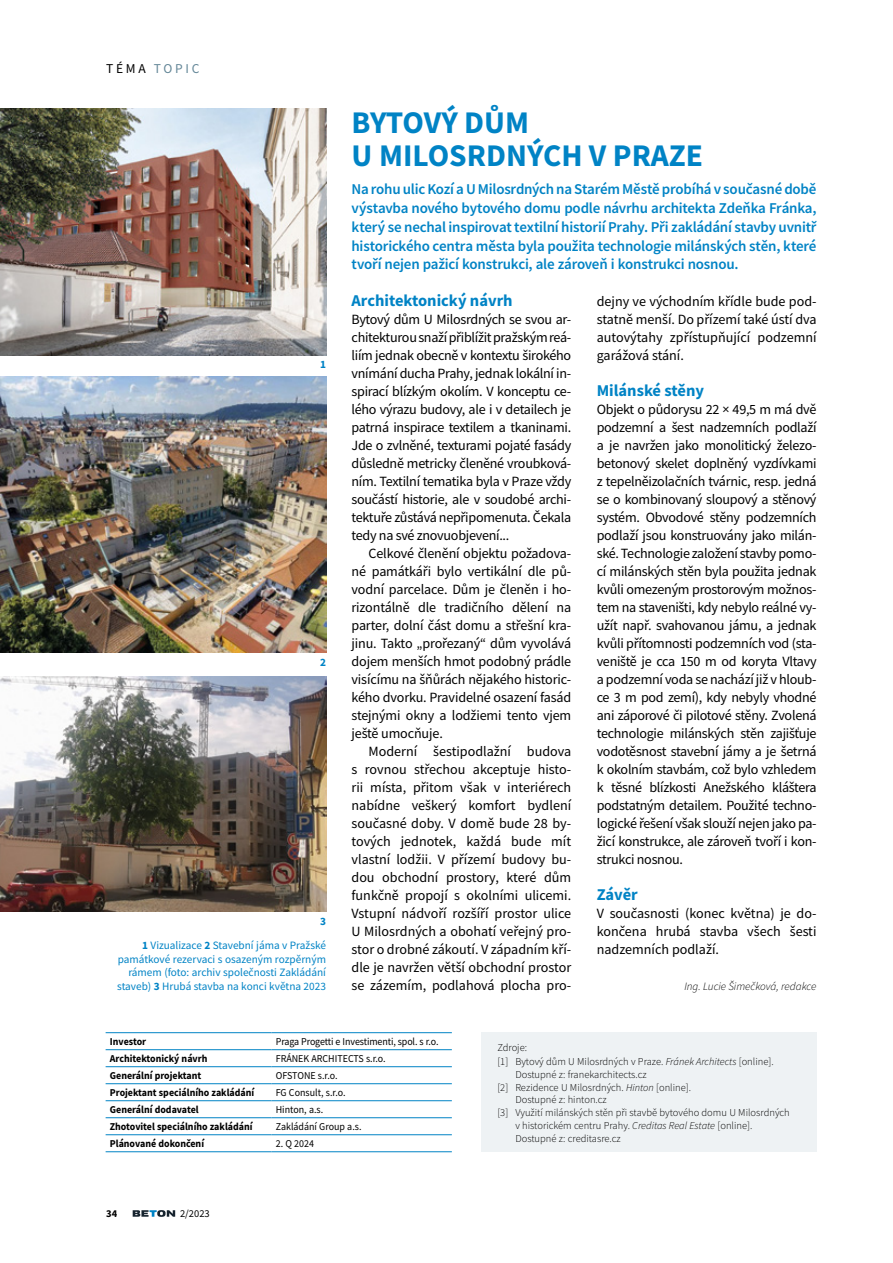
<style>
.page{position:relative;width:893px;height:1263px;background:#fff}
.page>*{position:absolute;margin:0;border:0;box-sizing:border-box;transform-origin:0 0}
.t1{font:700 31.5px/33px "Source Sans Pro";color:#0083c5}
.t2{font:700 16.5px "Source Sans Pro";color:#0083c5}
.t3{font:600 15px/18.8px "Source Sans Pro";letter-spacing:-.015em;color:#0083c5;text-align:justify}
.t4{font:14.1px/18px "Source Sans Pro";letter-spacing:-.01em;color:#000;text-align:justify}
.t5{font:13.5px "Source Sans Pro";letter-spacing:.2em;color:#648798}
.t6{font:11.25px/13.5px "Source Sans Pro";color:#0083c5;text-align:right}
.t7{font:italic 300 11.25px "Source Sans Pro";color:#000}
.t8{font:700 11.25px "Source Sans Pro";color:#0083c5}
.t9{font:300 10.5px/14.2px "Source Sans Pro";color:#000}
.t10{font:700 10.5px "Source Sans Pro";color:#000;scale:.95 1}
.t11{font:10.5px "Source Sans Pro";color:#000;scale:.95 1}
.t12{font:10.5px "Source Sans Pro";color:#000}
.t13{font:700 10.5px "Source Sans Pro";color:#000}
.s1{color:#000}
.s2{font-weight:700}
.s3{font-style:italic}
</style>
<div class="page">
<svg style="left:133px;top:1210px;width:42px;height:7px"></svg>
<div style="left:481px;top:1032px;width:335px;height:120px;background:#eef2f4"></div>
<hr style="left:272px;top:1032px;width:180px;height:1px;background:#0083c5">
<hr style="left:272px;top:1049px;width:180px;height:1px;background:#0083c5">
<hr style="left:272px;top:1066px;width:180px;height:1px;background:#0083c5">
<hr style="left:272px;top:1083px;width:180px;height:1px;background:#0083c5">
<hr style="left:272px;top:1100px;width:180px;height:1px;background:#0083c5">
<hr style="left:272px;top:1117px;width:180px;height:1px;background:#0083c5">
<hr style="left:272px;top:1134px;width:180px;height:1px;background:#0083c5">
<hr style="left:272px;top:1151px;width:180px;height:1px;background:#0083c5">
<hr style="left:106px;top:1032px;width:166px;height:1px;background:#0083c5">
<hr style="left:106px;top:1049px;width:166px;height:1px;background:#0083c5">
<hr style="left:106px;top:1066px;width:166px;height:1px;background:#0083c5">
<hr style="left:106px;top:1083px;width:166px;height:1px;background:#0083c5">
<hr style="left:106px;top:1100px;width:166px;height:1px;background:#0083c5">
<hr style="left:106px;top:1117px;width:166px;height:1px;background:#0083c5">
<hr style="left:106px;top:1134px;width:166px;height:1px;background:#0083c5">
<hr style="left:106px;top:1151px;width:166px;height:1px;background:#0083c5">
<img style="left:0;top:377px;width:326px;height:276px">
<img style="left:0;top:676px;width:326px;height:236px">
<img style="left:0;top:108px;width:326px;height:247px">
<p class="t5" style="left:106px;top:60px;width:95px"><span class="s1">TÉMA</span> TOPIC</p>
<p class="t8" style="left:320px;top:356px;width:7px">1</p>
<p class="t8" style="left:320px;top:654px;width:7px">2</p>
<p class="t8" style="left:320px;top:913px;width:7px">3</p>
<p class="t6" style="left:117px;top:938px;width:210px"><span class="s2">1</span> Vizualizace <span class="s2">2</span> Stavební jáma v Pražské památkové rezervaci s osazeným rozpěrným rámem (foto: archiv společnosti Zakládání staveb) <span class="s2">3</span> Hrubá stavba na konci května 2023</p>
<h1 class="t1" style="left:351px;top:106px;width:353px">BYTOVÝ DŮM<br>U MILOSRDNÝCH V PRAZE</h1>
<p class="t3" style="left:351px;top:180px;width:467px">Na rohu ulic Kozí a U Milosrdných na Starém Městě probíhá v současné době výstavba nového bytového domu podle návrhu architekta Zdeňka Fránka, který se nechal inspirovat textilní historií Prahy. Při zakládání stavby uvnitř historického centra města byla použita technologie milánských stěn, které tvoří nejen pažicí konstrukci, ale zároveň i konstrukci nosnou.</p>
<p class="t2" style="left:351px;top:289px;width:163px">Architektonický návrh</p>
<p class="t4" style="left:351px;top:310px;width:221px">Bytový dům U Milosrdných se svou ar&shy;chitekturou snaží přiblížit pražským reá&shy;liím jednak obecně v kontextu širokého vnímání ducha Prahy, jednak lokální in&shy;spirací blízkým okolím. V konceptu ce&shy;lého výrazu budovy, ale i v detailech je patrná inspirace textilem a tkaninami.<br>Jde o zvlněné, texturami pojaté fasády důsledně metricky členěné vroubková&shy;ním. Textilní tematika byla v Praze vždy součástí historie, ale v soudobé archi&shy;tektuře zůstává nepřipomenuta. Čekala tedy na své znovuobjevení...</p>
<p class="t4" style="left:351px;top:544px;width:221px;text-indent:17px">Celkové členění objektu požadova&shy;né památkáři bylo vertikální dle pů&shy;vodní parcelace. Dům je členěn i ho&shy;rizontálně dle tradičního dělení na parter, dolní část domu a střešní kra&shy;jinu. Takto „prořezaný“ dům vyvolává dojem menších hmot podobný prádle visícímu na šňůrách nějakého historic&shy;kého dvorku. Pravidelné osazení fasád stejnými okny a lodžiemi tento vjem ještě umocňuje.</p>
<p class="t4" style="left:351px;top:742px;width:221px;text-indent:17px">Moderní šestipodlažní budova s rovnou střechou akceptuje histo&shy;rii místa, přitom však v interiérech nabídne veškerý komfort bydlení současné doby. V domě bude 28 by&shy;tových jednotek, každá bude mít vlastní lodžii. V přízemí budovy bu&shy;dou obchodní prostory, které dům funkčně propojí s okolními ulicemi.<br>Vstupní nádvoří rozšíří prostor ulice U Milosrdných a obohatí veřejný pro&shy;stor o drobné zákoutí. V západním kří&shy;dle je navržen větší obchodní prostor se zázemím, podlahová plocha pro-</p>
<p class="t4" style="left:597px;top:292px;width:221px">dejny ve východním křídle bude pod&shy;statně menší. Do přízemí také ústí dva autovýtahy zpřístupňující podzemní garážová stání.</p>
<p class="t2" style="left:597px;top:379px;width:109px">Milánské stěny</p>
<p class="t4" style="left:597px;top:400px;width:221px">Objekt o půdorysu 22 × 49,5 m má dvě podzemní a šest nadzemních podlaží a je navržen jako monolitický železo&shy;betonový skelet doplněný vyzdívkami z tepelněizolačních tvárnic, resp. jedná se o kombinovaný sloupový a stěnový systém. Obvodové stěny podzemních podlaží jsou konstruovány jako milán&shy;ské. Technologie založení stavby pomo&shy;cí milánských stěn byla použita jednak kvůli omezeným prostorovým možnos&shy;tem na staveništi, kdy nebylo reálné vy&shy;užít např. svahovanou jámu, a jednak kvůli přítomnosti podzemních vod (sta&shy;veniště je cca 150 m od koryta Vltavy a podzemní voda se nachází již v hloub&shy;ce 3 m pod zemí), kdy nebyly vhodné ani záporové či pilotové stěny. Zvolená technologie milánských stěn zajišťuje vodotěsnost stavební jámy a je šetrná k okolním stavbám, což bylo vzhledem k těsné blízkosti Anežského kláštera podstatným detailem. Použité techno&shy;logické řešení však slouží nejen jako pa&shy;žicí konstrukce, ale zároveň tvoří i kon&shy;strukci nosnou.</p>
<p class="t2" style="left:597px;top:883px;width:43px">Závěr</p>
<p class="t4" style="left:597px;top:904px;width:221px">V současnosti (konec května) je do&shy;končena hrubá stavba všech šesti nadzemních podlaží.</p>
<p class="t7" style="left:684px;top:979px;width:134px">Ing. Lucie Šimečková, redakce</p>
<p class="t10" style="left:110px;top:1034px;width:40px">Investor</p>
<p class="t11" style="left:276px;top:1035px;width:173px">Praga Progetti e Investimenti, spol. s r.o.</p>
<p class="t10" style="left:110px;top:1051px;width:104px">Architektonický návrh</p>
<p class="t11" style="left:276px;top:1052px;width:117px">FRÁNEK ARCHITECTS s.r.o.</p>
<p class="t10" style="left:110px;top:1068px;width:98px">Generální projektant</p>
<p class="t11" style="left:276px;top:1069px;width:67px">OFSTONE s.r.o.</p>
<p class="t10" style="left:110px;top:1085px;width:154px">Projektant speciálního zakládání</p>
<p class="t11" style="left:276px;top:1086px;width:75px">FG Consult, s.r.o.</p>
<p class="t10" style="left:110px;top:1102px;width:95px">Generální dodavatel</p>
<p class="t11" style="left:276px;top:1103px;width:51px">Hinton, a.s.</p>
<p class="t10" style="left:110px;top:1119px;width:152px">Zhotovitel speciálního zakládání</p>
<p class="t11" style="left:276px;top:1120px;width:92px">Zakládání Group a.s.</p>
<p class="t10" style="left:110px;top:1136px;width:101px">Plánované dokončení</p>
<p class="t11" style="left:276px;top:1137px;width:42px">2. Q 2024</p>
<p class="t13" style="left:106px;top:1206px;width:13px">34</p>
<p class="t12" style="left:180px;top:1207px;width:31px">2/2023</p>
<p class="t9" style="left:497px;top:1040px;width:278px">Zdroje:<br>[1] Bytový dům U Milosrdných v Praze. <span class="s3">Fránek Architects</span> [online].</p>
<p class="t9" style="left:515px;top:1067px;width:133px">Dostupné z: franekarchitects.cz</p>
<p class="t9" style="left:497px;top:1080px;width:195px">[2] Rezidence U Milosrdných. <span class="s3">Hinton</span> [online].</p>
<p class="t9" style="left:515px;top:1093px;width:93px">Dostupné z: hinton.cz</p>
<p class="t9" style="left:497px;top:1105px;width:294px">[3] Využití milánských stěn při stavbě bytového domu U Milosrdných</p>
<p class="t9" style="left:515px;top:1118px;width:239px">v historickém centru Prahy. <span class="s3">Creditas Real Estate</span> [online].</p>
<p class="t9" style="left:515px;top:1131px;width:107px">Dostupné z: creditasre.cz</p>
</div>
